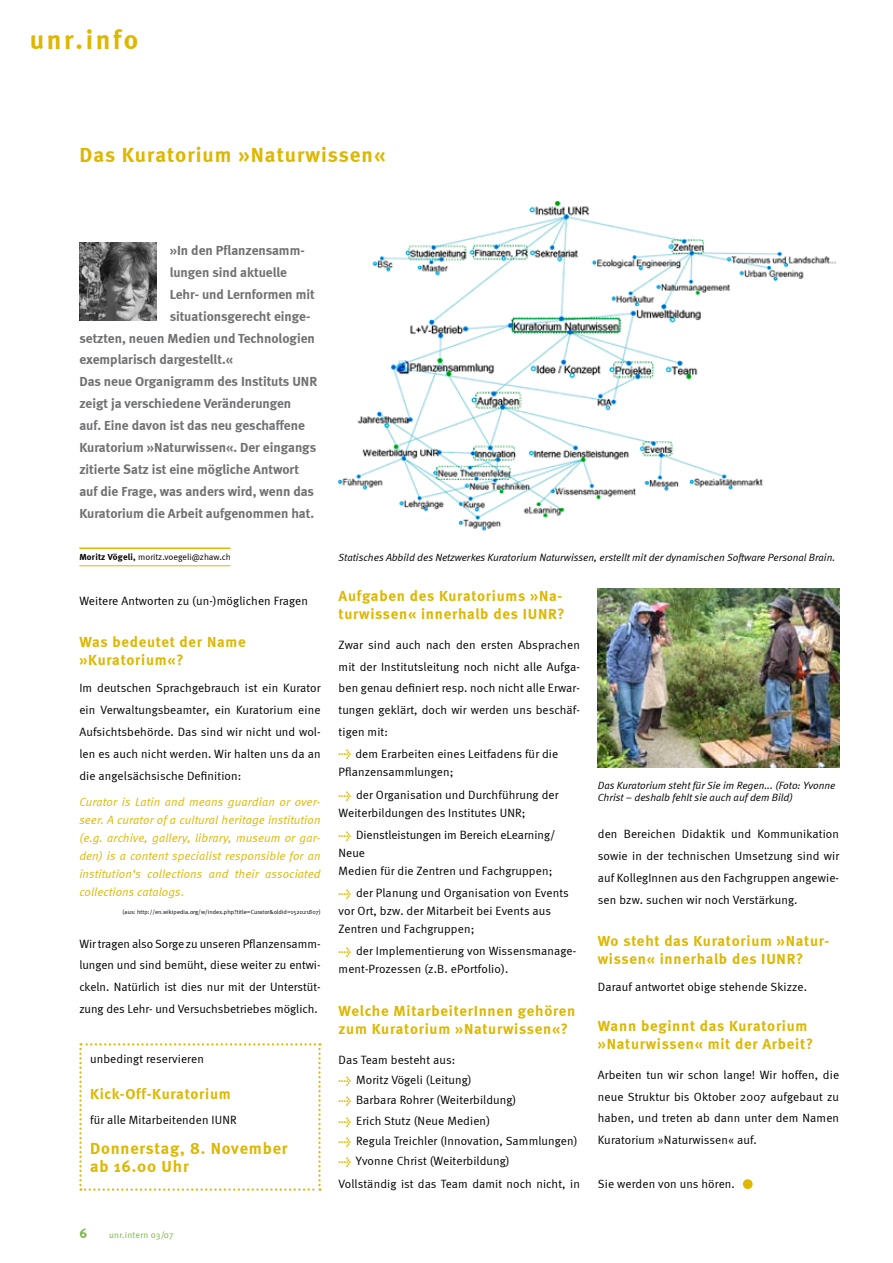
<style>
.page{position:relative;width:893px;height:1263px;background:#fff}
.page>*{position:absolute;margin:0;border:0;box-sizing:border-box;transform-origin:0 0}
.t1{font:72px "Meta Normal";color:#deb700}
.t2{font:700 27px "Meta";letter-spacing:.1em;color:#deb700}
.t3{font:700 21px "Meta";letter-spacing:.05em;color:#deb700}
.t4{font:700 16.5px/18px "Meta";letter-spacing:.05em;color:#deb700}
.t5{font:700 15px/18px "Meta";letter-spacing:.05em;color:#deb700}
.t6{font:700 13.5px/21.9px "Meta";color:#707173}
.t7{font:12px/21.9px "Meta Normal";letter-spacing:.01em;color:#000}
.t8{font:italic 12px/18px "Meta Normal";letter-spacing:.01em;color:#deb700;text-align:justify}
.t9{font:italic 10.5px/12.6px "Meta Normal";color:#000}
.t10{font:10.5px/20.1px "Meta Bold Expert";color:#deb700;text-align:justify}
.t11{font:9px "Meta Normal";color:#000}
.t12{font:9px "Meta Normal";letter-spacing:.025em;color:#78b63f}
.t13{font:6px "Meta Normal";letter-spacing:.01em;color:#000}
.s1{font-family:"Meta";font-weight:700}
.s2{font-style:normal}
</style>
<div class="page">
<img style="left:598px;top:588px;width:241px;height:179px">
<hr style="left:79px;top:547px;width:151px;height:2px;background:#deb700">
<hr style="left:79px;top:565px;width:151px;height:1px;background:#deb700">
<img style="left:79px;top:243px;width:78px;height:77px">
<img style="left:339px;top:201px;width:498px;height:330px">
<svg style="left:79px;top:1043px;width:242px;height:148px"></svg>
<h2 class="t2" style="left:30px;top:23px;width:110px">unr.info</h2>
<h3 class="t3" style="left:79px;top:142px;width:307px">Das Kuratorium »Naturwissen«</h3>
<p class="t6" style="left:170px;top:239px;width:146px">»In den Pflanzensamm&shy;lungen sind aktuelle<br>Lehr- und Lernformen mit situationsgerecht einge-</p>
<p class="t6" style="left:79px;top:327px;width:239px">setzten, neuen Medien und Technologien exemplarisch dargestellt.«<br>Das neue Organigramm des Instituts UNR zeigt ja verschiedene Veränderungen<br>auf. Eine davon ist das neu geschaffene Kuratorium »Naturwissen«. Der eingangs zitierte Satz ist eine mögliche Antwort auf die Frage, was anders wird, wenn das Kuratorium die Arbeit aufgenommen hat.</p>
<p class="t11" style="left:79px;top:552px;width:153px"><span class="s1">Moritz Vögeli,</span> moritz.voegeli@zhaw.ch</p>
<p class="t7" style="left:79px;top:590px;width:230px">Weitere Antworten zu (un-)möglichen Fragen</p>
<p class="t5" style="left:79px;top:633px;width:168px">Was bedeutet der Name »Kuratorium«?</p>
<p class="t7" style="left:79px;top:677px;width:243px;text-align:justify">Im deutschen Sprachgebrauch ist ein Kurator ein Verwaltungsbeamter, ein Kuratorium eine Aufsichtsbehörde. Das sind wir nicht und wol&shy;len es auch nicht werden. Wir halten uns da an die angelsächsische Definition:</p>
<p class="t8" style="left:79px;top:793px;width:243px">Curator is Latin and means guardian or over&shy;seer. A curator of a cultural heritage institution (e.g. archive, gallery, library, museum or gar&shy;den) is a content specialist responsible for an institution‘s collections and their associated collections catalogs<span class="s2">.</span></p>
<p class="t13" style="left:123px;top:909px;width:200px">(aus: http://en.wikipedia.org/w/index.php?title=Curator&amp;oldid=152021807)</p>
<p class="t7" style="left:79px;top:932px;width:243px;text-align:justify">Wir tragen also Sorge zu unseren Pflanzensamm&shy;lungen und sind bemüht, diese weiter zu entwi&shy;ckeln. Natürlich ist dies nur mit der Unterstüt&shy;zung des Lehr- und Versuchsbetriebes möglich.</p>
<p class="t7" style="left:90px;top:1048px;width:115px">unbedingt reservieren</p>
<p class="t5" style="left:90px;top:1085px;width:142px">Kick-Off-Kuratorium</p>
<p class="t7" style="left:90px;top:1108px;width:148px">für alle Mitarbeitenden IUNR</p>
<h3 class="t4" style="left:90px;top:1139px;width:199px">Donnerstag, 8. November ab 16.00 Uhr</h3>
<p class="t12" style="left:109px;top:1229px;width:66px">unr.intern 03/07</p>
<p class="t9" style="left:339px;top:551px;width:498px">Statisches Abbild des Netzwerkes Kuratorium Naturwissen, erstellt mit der dynamischen Software Personal Brain.</p>
<p class="t5" style="left:339px;top:587px;width:228px">Aufgaben des Kuratoriums »Na&shy;turwissen« innerhalb des IUNR?</p>
<p class="t7" style="left:339px;top:633px;width:243px">Zwar sind auch nach den ersten Absprachen</p>
<p class="t7" style="left:339px;top:655px;width:243px">mit der Institutsleitung noch nicht alle Aufga-</p>
<p class="t7" style="left:339px;top:677px;width:243px">ben genau definiert resp. noch nicht alle Erwar-</p>
<p class="t7" style="left:339px;top:699px;width:243px">tungen geklärt, doch wir werden uns beschäf-</p>
<p class="t7" style="left:339px;top:721px;width:51px">tigen mit:</p>
<p class="t7" style="left:355px;top:743px;width:204px">dem Erarbeiten eines Leitfadens für die</p>
<p class="t7" style="left:356px;top:761px;width:204px;text-indent:-17px">Pflanzensammlungen;<br>der Organisation und Durchführung der</p>
<p class="t7" style="left:356px;top:801px;width:201px;text-indent:-17px">Weiterbildungen des Institutes UNR;<br>Dienstleistungen im Bereich eLearning/</p>
<p class="t7" style="left:339px;top:844px;width:215px;line-height:18px">Neue<br>Medien für die Zentren und Fachgruppen;</p>
<p class="t7" style="left:339px;top:884px;width:232px;line-height:18px;text-indent:17px">der Planung und Organisation von Events vor Ort, bzw. der Mitarbeit bei Events aus<br>Zentren und Fachgruppen;</p>
<p class="t7" style="left:339px;top:942px;width:239px;line-height:18px;text-indent:17px">der Implementierung von Wissensmanage&shy;ment-Prozessen (z.B. ePortfolio).</p>
<p class="t5" style="left:339px;top:1001px;width:238px">Welche MitarbeiterInnen gehören zum Kuratorium »Naturwissen«?</p>
<p class="t7" style="left:356px;top:1050px;width:223px;line-height:20.1px;text-indent:-17px">Das Team besteht aus:<br>Moritz Vögeli (Leitung)<br>Barbara Rohrer (Weiterbildung)<br>Erich Stutz (Neue Medien)<br>Regula Treichler (Innovation, Sammlungen)<br>Yvonne Christ (Weiterbildung)</p>
<p class="t7" style="left:339px;top:1173px;width:243px">Vollständig ist das Team damit noch nicht, in</p>
<p class="t10" style="left:339px;top:743px;width:14px">l</p>
<p class="t10" style="left:339px;top:785px;width:14px">l</p>
<p class="t10" style="left:339px;top:825px;width:14px">l</p>
<p class="t10" style="left:339px;top:884px;width:14px">l</p>
<p class="t10" style="left:339px;top:942px;width:14px">l</p>
<p class="t10" style="left:339px;top:1071px;width:14px">l l l l l</p>
<p class="t9" style="left:598px;top:778px;width:239px">Das Kuratorium steht für Sie im Regen... (Foto: Yvonne<br>Christ – deshalb fehlt sie auch auf dem Bild)</p>
<p class="t7" style="left:598px;top:823px;width:243px;text-align:justify">den Bereichen Didaktik und Kommunikation sowie in der technischen Umsetzung sind wir auf KollegInnen aus den Fachgruppen angewie&shy;sen bzw. suchen wir noch Verstärkung.</p>
<p class="t5" style="left:598px;top:932px;width:233px">Wo steht das Kuratorium »Natur&shy;wissen« innerhalb des IUNR?</p>
<p class="t7" style="left:598px;top:976px;width:211px">Darauf antwortet obige stehende Skizze.</p>
<p class="t5" style="left:598px;top:1017px;width:217px">Wann beginnt das Kuratorium »Naturwissen« mit der Arbeit?</p>
<p class="t7" style="left:598px;top:1063px;width:243px;text-align:justify">Arbeiten tun wir schon lange! Wir hoffen, die neue Struktur bis Oktober 2007 aufgebaut zu haben, und treten ab dann unter dem Namen Kuratorium »Naturwissen« auf.</p>
<p class="t7" style="left:598px;top:1173px;width:139px">Sie werden von uns hören.</p>
<h1 class="t1" style="left:738px;top:1121px;width:21px">.</h1>
</div>
